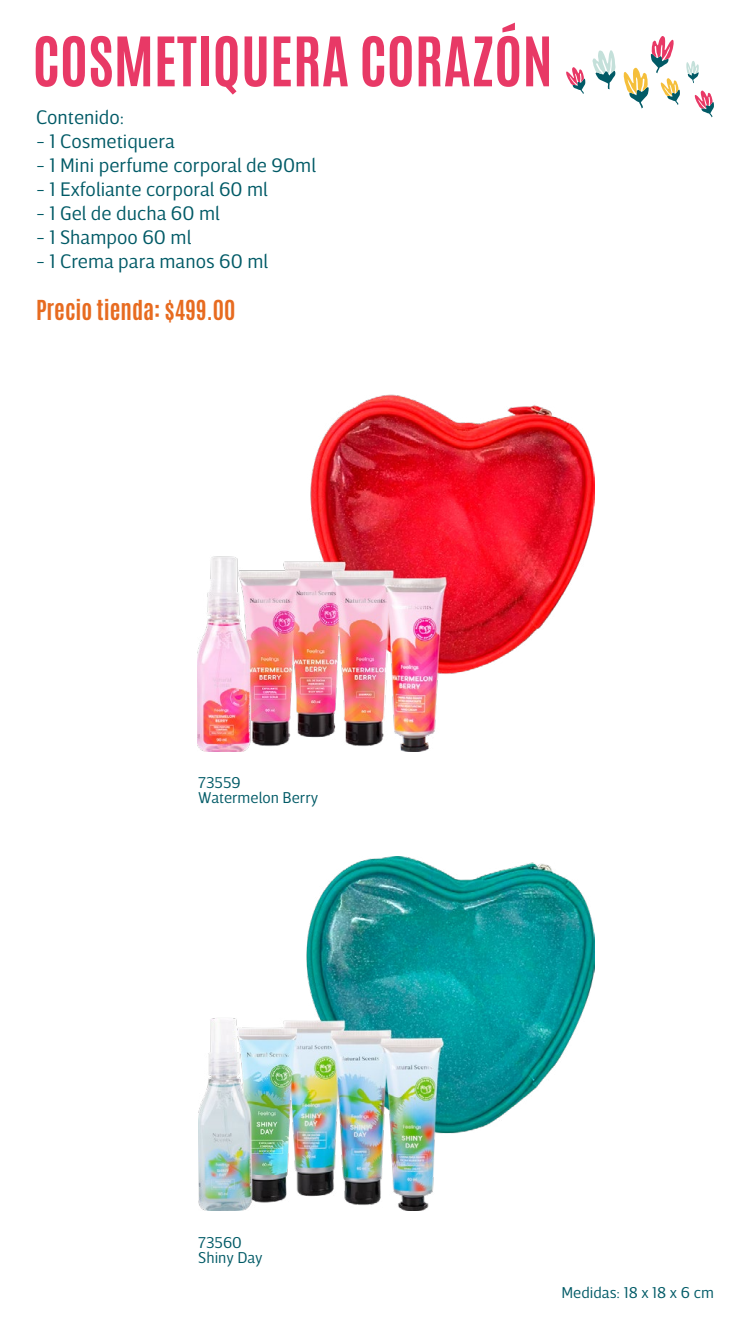
<style>
.page{position:relative;width:750px;height:1334px;background:#fff}
.page>*{position:absolute;margin:0;border:0;box-sizing:border-box;transform-origin:0 0}
.t1{font:700 58px "Antonio";color:#e83966}
.t2{font:700 23px "Antonio";color:#e76b20}
.t3{font:300 20px "Breve Sans Text";color:#015a66}
.t4{font:300 16px/15px "Breve Sans Text";color:#015a66}
</style>
<div class="page">
<svg style="left:686px;top:61px;width:13px;height:22px"></svg>
<svg style="left:592px;top:50px;width:24px;height:39px"></svg>
<svg style="left:566px;top:67px;width:20px;height:27px"></svg>
<svg style="left:695px;top:90px;width:19px;height:27px"></svg>
<svg style="left:624px;top:36px;width:56px;height:72px"></svg>
<img style="left:198px;top:394px;width:396px;height:358px">
<img style="left:198px;top:857px;width:396px;height:353px">
<h1 class="t1" style="left:33px;top:18px;width:522px">COSMETIQUERA CORAZÓN</h1>
<p class="t3" style="left:36px;top:106px;width:90px">Contenido:</p>
<p class="t3" style="left:36px;top:130px;width:140px">- 1 Cosmetiquera</p>
<p class="t3" style="left:36px;top:154px;width:282px">- 1 Mini perfume corporal de 90ml</p>
<p class="t3" style="left:36px;top:178px;width:233px">- 1 Exfoliante corporal 60 ml</p>
<p class="t3" style="left:36px;top:202px;width:185px">- 1 Gel de ducha 60 ml</p>
<p class="t3" style="left:36px;top:226px;width:157px">- 1 Shampoo 60 ml</p>
<p class="t3" style="left:36px;top:250px;width:234px">- 1 Crema para manos 60 ml</p>
<p class="t2" style="left:36px;top:293px;width:201px">Precio tienda: $499.00</p>
<p class="t4" style="left:198px;top:775px;width:122px">73559<br>Watermelon Berry</p>
<p class="t4" style="left:198px;top:1235px;width:66px">73560<br>Shiny Day</p>
<p class="t4" style="left:561px;top:1285px;width:154px">Medidas: 18 x 18 x 6 cm</p>
</div>
